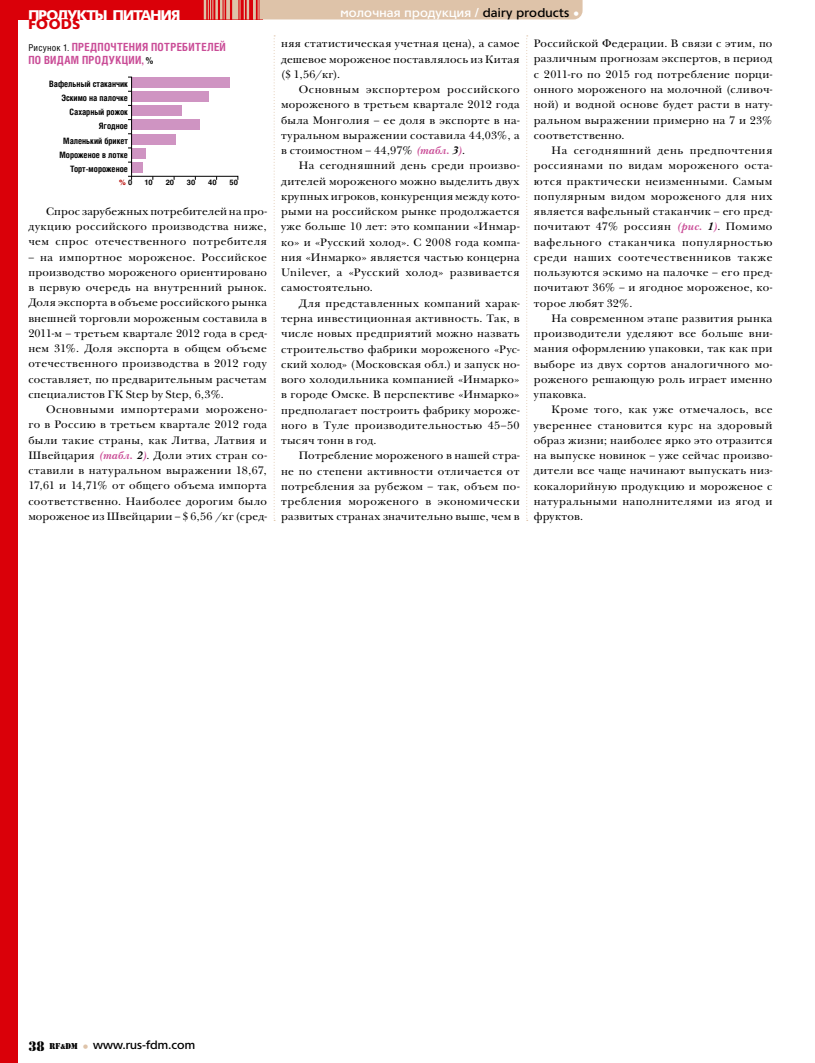
<style>
.page{position:relative;width:815px;height:1063px;background:#fff}
.page>*{position:absolute;margin:0;border:0;box-sizing:border-box;transform-origin:0 0}
.t1{font:900 13.75px "Tornado Cyr";letter-spacing:-.05em;color:#fff}
.t2{font:900 13.75px "Tornado Cyr";letter-spacing:.05em;color:#da0009}
.t3{font:500 12.5px "Tornado Cyr";letter-spacing:.02em;color:#fff}
.t4{font:500 11.88px "Tornado Cyr";color:#000}
.t5{font:11.25px/15.2px "New Baskerville C";letter-spacing:.03em;color:#000;text-align:justify}
.t6{font:700 11.25px/13.5px "Helios Cond";letter-spacing:.025em;color:#ca4d97}
.t7{font:700 8.75px/14.1px "Helios Cond";color:#000;text-align:right}
.t8{font:700 7.5px "Helios";color:#000}
.t9{font:700 7.5px "Helios";color:#b60501}
.s1{font-weight:400;font-size:9.38px;color:#000}
.s2{font-size:9.38px;color:#000}
.s3{color:#000}
.s4{font-weight:700;font-style:italic;color:#ca4d97}
.s5{font-weight:700;font-style:italic}
.s6{font-family:"Shablon C";font-weight:400;font-size:17.5px}
.s7{font-family:"Shablon C";font-weight:400;font-size:10.88px}
.s8{font-family:"Shablon C";font-weight:400;font-size:9.12px}
.s9{font-size:12.5px;color:#dec3a9}
</style>
<div class="page">
<div style="left:0;top:0;width:18px;height:1063px;background:#da0009"></div>
<div style="left:0;top:0;width:262px;height:19px;background:#da0009"></div>
<svg style="left:204px;top:0;width:10px;height:19px"></svg>
<hr style="left:215px;top:0;width:3px;height:19px;background:#dec3a9">
<hr style="left:220px;top:0;width:3px;height:19px;background:#dec3a9">
<svg style="left:224px;top:0;width:1px;height:19px"></svg>
<svg style="left:226px;top:0;width:4px;height:19px"></svg>
<div style="left:232px;top:0;width:6px;height:19px;background:#dec3a9"></div>
<div style="left:240px;top:0;width:343px;height:19px;background:#dec3a9"></div>
<svg style="left:259px;top:0;width:4px;height:19px"></svg>
<svg style="left:128px;top:76px;width:110px;height:104px"></svg>
<svg style="left:526px;top:35px;width:2px;height:486px"></svg>
<svg style="left:274px;top:35px;width:1px;height:486px"></svg>
<p class="t1" style="left:28px;top:7px;width:153px">ПРОДУКТЫ ПИТАНИЯ</p>
<p class="t2" style="left:28px;top:17px;width:54px">FOODS</p>
<p class="t6" style="left:28px;top:40px;width:199px"><span class="s1">Рисунок 1.</span> ПРЕДПОЧТЕНИЯ ПОТРЕБИТЕЛЕЙ<br>ПО ВИДАМ ПРОДУКЦИИ, <span class="s2">%</span></p>
<p class="t7" style="left:49px;top:77px;width:80px">Вафельный стаканчик<br>Эскимо на палочке<br>Сахарный рожок<br>Ягодное<br>Маленький брикет<br>Мороженое в лотке<br>Торт-мороженое</p>
<p class="t9" style="left:119px;top:178px;width:15px">% <span class="s3">0</span></p>
<p class="t8" style="left:144px;top:178px;width:10px">10</p>
<p class="t8" style="left:166px;top:178px;width:10px">20</p>
<p class="t8" style="left:187px;top:178px;width:10px">30</p>
<p class="t8" style="left:208px;top:178px;width:10px">40</p>
<p class="t8" style="left:229px;top:178px;width:10px">50</p>
<p class="t5" style="left:28px;top:204px;width:240px;text-indent:18px">Спрос зарубежных потребителей на про&shy;дукцию российского производства ниже, чем спрос отечественного потребителя</p>
<p class="t5" style="left:28px;top:249px;width:240px">– на импортное мороженое. Российское производство мороженого ориентировано в первую очередь на внутренний рынок.<br>Доля экспорта в объеме российского рынка внешней торговли мороженым составила в 2011-м – третьем квартале 2012 года в сред&shy;нем 31%. Доля экспорта в общем объеме отечественного производства в 2012 году составляет, по предварительным расчетам специалистов ГК Step by Step, 6,3%.</p>
<p class="t5" style="left:28px;top:402px;width:240px;text-indent:18px">Основными импортерами морожено&shy;го в Россию в третьем квартале 2012 года были такие страны, как Литва, Латвия и Швейцария <span class="s4">(табл.</span> <span class="s5">2</span><span class="s4">)</span>. Доли этих стран со&shy;ставили в натуральном выражении 18,67, 17,61 и 14,71% от общего объема импорта соответственно. Наиболее дорогим было мороженое из Швейцарии – $ 6,56 /кг (сред-</p>
<p class="t3" style="left:340px;top:6px;width:240px">молочная продукция / <span class="s3">dairy products</span> •</p>
<p class="t5" style="left:281px;top:36px;width:240px">няя статистическая учетная цена), а самое дешевое мороженое поставлялось из Китая ($ 1,56/кг).</p>
<p class="t5" style="left:281px;top:82px;width:240px;text-indent:18px">Основным экспортером российского мороженого в третьем квартале 2012 года была Монголия – ее доля в экспорте в на&shy;туральном выражении составила 44,03%, а в стоимостном – 44,97% <span class="s4">(табл.</span> <span class="s5">3</span><span class="s4">)</span>.</p>
<p class="t5" style="left:281px;top:158px;width:240px;text-indent:18px">На сегодняшний день среди произво&shy;дителей мороженого можно выделить двух крупных игроков, конкуренция между кото&shy;рыми на российском рынке продолжается уже больше 10 лет: это компании «Инмар&shy;ко» и «Русский холод». С 2008 года компа&shy;ния «Инмарко» является частью концерна Unilever, а «Русский холод» развивается самостоятельно.</p>
<p class="t5" style="left:281px;top:296px;width:240px;text-indent:18px">Для представленных компаний харак&shy;терна инвестиционная активность. Так, в числе новых предприятий можно назвать строительство фабрики мороженого «Рус&shy;ский холод» (Московская обл.) и запуск но&shy;вого холодильника компанией «Инмарко» в городе Омске. В перспективе «Инмарко» предполагает построить фабрику мороже&shy;ного в Туле производительностью 45–50 тысяч тонн в год.</p>
<p class="t5" style="left:281px;top:448px;width:240px;text-indent:18px">Потребление мороженого в нашей стра&shy;не по степени активности отличается от потребления за рубежом – так, объем по&shy;требления мороженого в экономически развитых странах значительно выше, чем в</p>
<p class="t5" style="left:534px;top:36px;width:240px">Российской Федерации. В связи с этим, по различным прогнозам экспертов, в период с 2011-го по 2015 год потребление порци&shy;онного мороженого на молочной (сливоч&shy;ной) и водной основе будет расти в нату&shy;ральном выражении примерно на 7 и 23% соответственно.</p>
<p class="t5" style="left:534px;top:143px;width:240px;text-indent:18px">На сегодняшний день предпочтения россиянами по видам мороженого оста&shy;ются практически неизменными. Самым популярным видом мороженого для них является вафельный стаканчик – его пред&shy;почитают 47% россиян <span class="s4">(рис.</span> <span class="s5">1</span><span class="s4">)</span>. Помимо вафельного стаканчика популярностью среди наших соотечественников также пользуются эскимо на палочке – его пред&shy;почитают 36% – и ягодное мороженое, ко&shy;торое любят 32%.</p>
<p class="t5" style="left:534px;top:311px;width:240px;text-indent:18px">На современном этапе развития рынка производители уделяют все больше вни&shy;мания оформлению упаковки, так как при выборе из двух сортов аналогичного мо&shy;роженого решающую роль играет именно упаковка.</p>
<p class="t5" style="left:534px;top:402px;width:240px;text-indent:18px">Кроме того, как уже отмечалось, все увереннее становится курс на здоровый образ жизни; наиболее ярко это отразится на выпуске новинок – уже сейчас произво&shy;дители все чаще начинают выпускать низ&shy;кокалорийную продукцию и мороженое с натуральными наполнителями из ягод и фруктов.</p>
<p class="t4" style="left:28px;top:1039px;width:168px"><span class="s6">38</span> <span class="s7">RF</span><span class="s8">&amp;</span><span class="s7">DM</span> <span class="s9">•</span> www.rus-fdm.com</p>
</div>
